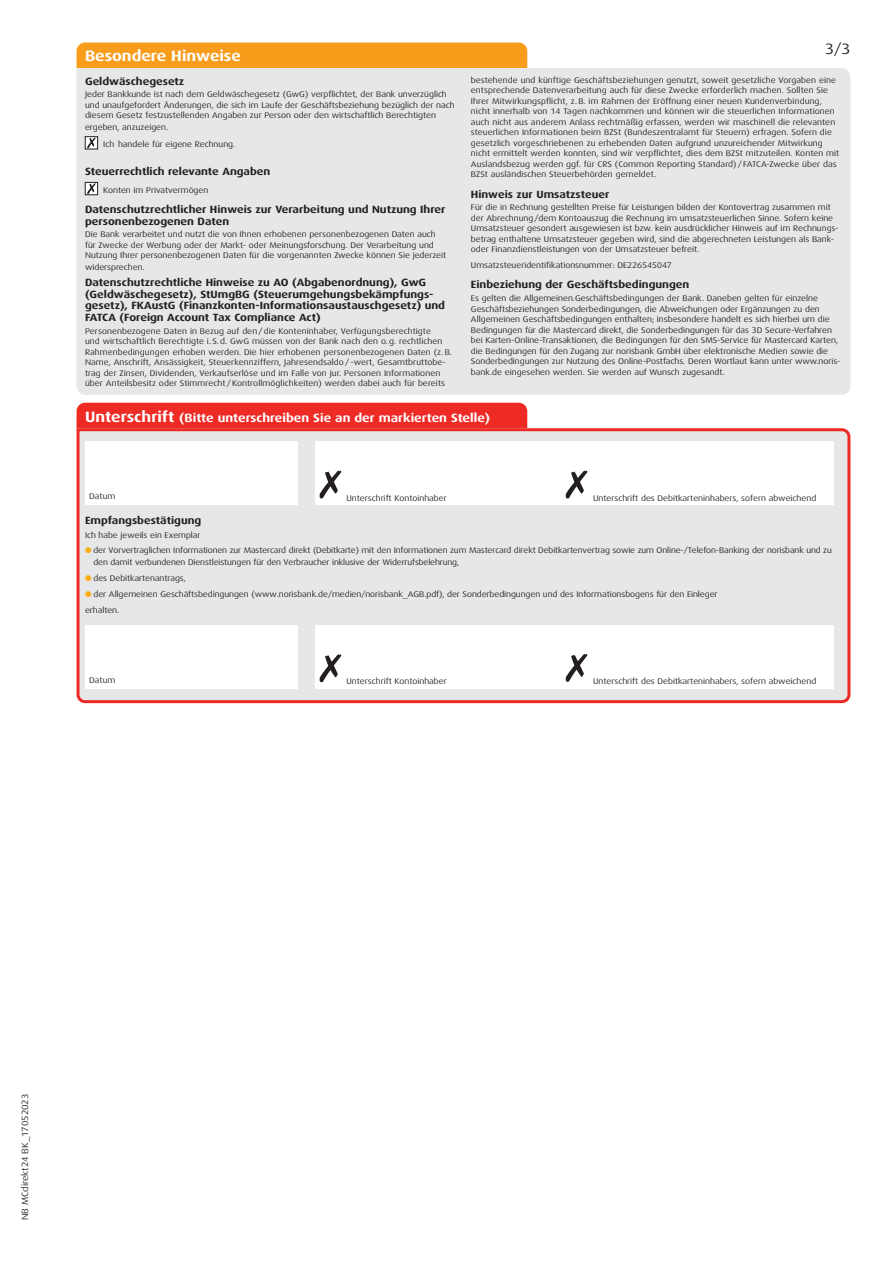
<style>
.page{position:relative;width:893px;height:1263px;background:#fff}
.page>*{position:absolute;margin:0;border:0;box-sizing:border-box;transform-origin:0 0}
.t1{font:700 15px "Dax Wide";color:#fff}
.t2{font:15px "Dax Wide";color:#231f20}
.t3{font:700 12px "Dax Wide";color:#fff}
.t4{font:700 10.5px/11.7px "Dax Wide";color:#231f20}
.t5{font:9px "Dax Wide";color:#231f20}
.t6{font:8.25px/10.5px "Dax Wide";color:#231f20}
.s1{font-size:15px}
.s2{color:#faaf18}
</style>
<div class="page">
<div style="left:77px;top:403px;width:450px;height:24px;background:#ee2a25"></div>
<svg style="left:76px;top:427px;width:775px;height:277px;background:#e6ddde"></svg>
<div style="left:85px;top:625px;width:213px;height:64px;background:#fff"></div>
<div style="left:85px;top:441px;width:213px;height:64px;background:#fff"></div>
<div style="left:315px;top:625px;width:518px;height:64px;background:#fff"></div>
<div style="left:315px;top:441px;width:518px;height:64px;background:#fff"></div>
<svg style="left:319px;top:654px;width:22px;height:28px"></svg>
<svg style="left:319px;top:470px;width:22px;height:28px"></svg>
<svg style="left:566px;top:654px;width:21px;height:28px"></svg>
<svg style="left:566px;top:470px;width:21px;height:28px"></svg>
<div style="left:77px;top:43px;width:450px;height:25px;background:#f89c1c"></div>
<div style="left:77px;top:68px;width:773px;height:327px;background:#e6e7e9"></div>
<div style="left:85px;top:136px;width:13px;height:13px;border:1px solid #231f20"></div>
<svg style="left:87px;top:138px;width:9px;height:10px"></svg>
<div style="left:85px;top:182px;width:13px;height:13px;border:1px solid #231f20"></div>
<svg style="left:87px;top:183px;width:9px;height:11px"></svg>
<h1 class="t1" style="left:85px;top:47px;width:157px">Besondere Hinweise</h1>
<p class="t4" style="left:85px;top:75px;width:101px">Geldwäschegesetz</p>
<p class="t6" style="left:85px;top:89px;width:371px">Jeder Bankkunde ist nach dem Geldwäschegesetz (GwG) verpflichtet, der Bank unverzüglich und unaufgefordert Änderungen, die sich im Laufe der Geschäftsbeziehung bezüglich der nach diesem Gesetz festzustellenden Angaben zur Person oder den wirtschaftlich Berechtigten</p>
<p class="t6" style="left:103px;top:119px;width:134px;line-height:17px;text-indent:-18px">ergeben, anzuzeigen.<br>Ich handele für eigene Rechnung.</p>
<p class="t4" style="left:85px;top:165px;width:187px">Steuerrechtlich relevante Angaben</p>
<p class="t6" style="left:103px;top:185px;width:107px">Konten im Privatvermögen</p>
<p class="t4" style="left:85px;top:203px;width:362px">Datenschutzrechtlicher Hinweis zur Verarbeitung und Nutzung Ihrer personenbezogenen Daten</p>
<p class="t6" style="left:85px;top:229px;width:363px">Die Bank verarbeitet und nutzt die von Ihnen erhobenen personenbezogenen Daten auch für Zwecke der Werbung oder der Markt- oder Meinungsforschung. Der Verarbeitung und<br>Nutzung Ihrer personenbezogenen Daten für die vorgenannten Zwecke können Sie jederzeit</p>
<p class="t6" style="left:85px;top:262px;width:61px">widersprechen.</p>
<p class="t4" style="left:85px;top:276px;width:362px">Datenschutzrechtliche Hinweise zu AO (Abgabenordnung), GwG (Geldwäschegesetz), StUmgBG (Steuerumgehungsbekämpfungs&shy;gesetz), FKAustG (Finanzkonten-Informationsaustauschgesetz) und FATCA (Foreign Account Tax Compliance Act)</p>
<p class="t6" style="left:85px;top:326px;width:368px">Personenbezogene Daten in Bezug auf den/die Konteninhaber, Verfügungsberechtigte<br>und wirtschaftlich Berechtigte i. S.d. GwG müssen von der Bank nach den o.g. rechtlichen Rahmenbedingungen erhoben werden. Die hier erhobenen personenbezogenen Daten (z.B.<br>Name, Anschrift, Ansässigkeit, Steuerkennziffern, Jahresendsaldo/ -wert, Gesamtbruttobe&shy;trag der Zinsen, Dividenden, Verkaufserlöse und im Falle von jur. Personen Informationen über Anteilsbesitz oder Stimmrecht /Kontrollmöglichkeiten) werden dabei auch für bereits</p>
<h1 class="t2" style="left:825px;top:41px;width:27px">3/3</h1>
<p class="t6" style="left:471px;top:75px;width:370px">bestehende und künftige Geschäftsbeziehungen genutzt, soweit gesetzliche Vorgaben eine entsprechende Datenverarbeitung auch für diese Zwecke erforderlich machen. Sollten Sie Ihrer Mitwirkungspflicht, z.B. im Rahmen der Eröffnung einer neuen Kundenverbindung, nicht innerhalb von 14 Tagen nachkommen und können wir die steuerlichen Informationen auch nicht aus anderem Anlass rechtmäßig erfassen, werden wir maschinell die relevanten steuerlichen Informationen beim BZSt (Bundeszentralamt für Steuern) erfragen. Sofern die gesetzlich vorgeschriebenen zu erhebenden Daten aufgrund unzureichender Mitwirkung nicht ermittelt werden konnten, sind wir verpflichtet, dies dem BZSt mitzuteilen. Konten mit Auslandsbezug werden ggf. für CRS (Common Reporting Standard) / FATCA-Zwecke über das BZSt ausländischen Steuerbehörden gemeldet.</p>
<p class="t4" style="left:471px;top:188px;width:140px">Hinweis zur Umsatzsteuer</p>
<p class="t6" style="left:471px;top:202px;width:368px">Für die in Rechnung gestellten Preise für Leistungen bilden der Kontovertrag zusammen mit der Abrechnung/dem Kontoauszug die Rechnung im umsatzsteuerlichen Sinne. Sofern keine Umsatzsteuer gesondert ausgewiesen ist bzw. kein ausdrücklicher Hinweis auf im Rechnungs&shy;betrag enthaltene Umsatzsteuer gegeben wird, sind die abgerechneten Leistungen als Bank&shy;oder Finanzdienstleistungen von der Umsatzsteuer befreit.</p>
<p class="t6" style="left:471px;top:260px;width:202px">Umsatzsteueridentifikationsnummer: DE226545047</p>
<p class="t4" style="left:471px;top:279px;width:220px">Einbeziehung der Geschäftsbedingungen</p>
<p class="t6" style="left:471px;top:293px;width:371px">Es gelten die Allgemeinen.Geschäftsbedingungen der Bank. Daneben gelten für einzelne Geschäftsbeziehungen Sonderbedingungen, die Abweichungen oder Ergänzungen zu den Allgemeinen Geschäftsbedingungen enthalten; insbesondere handelt es sich hierbei um die Bedingungen für die Mastercard direkt, die Sonderbedingungen für das 3D Secure-Verfahren bei Karten-Online-Transaktionen, die Bedingungen für den SMS-Service für Mastercard Karten, die Bedingungen für den Zugang zur norisbank GmbH über elektronische Medien sowie die Sonderbedingungen zur Nutzung des Online-Postfachs. Deren Wortlaut kann unter www.noris&shy;bank.de eingesehen werden. Sie werden auf Wunsch zugesandt.</p>
<h2 class="t3" style="left:85px;top:411px;width:407px"><span class="s1">Unterschrift</span> (Bitte unterschreiben Sie an der markierten Stelle)</h2>
<p class="t6" style="left:89px;top:491px;width:28px">Datum</p>
<p class="t6" style="left:347px;top:493px;width:102px">Unterschrift Kontoinhaber</p>
<p class="t6" style="left:593px;top:493px;width:225px">Unterschrift des Debitkarteninhabers, sofern abweichend</p>
<p class="t4" style="left:85px;top:514px;width:118px">Empfangsbestätigung</p>
<p class="t6" style="left:85px;top:529px;width:117px">Ich habe jeweils ein Exemplar</p>
<p class="t6" style="left:94px;top:545px;width:740px;line-height:11.7px;text-indent:-9px"><span class="s2">●</span> der Vorvertraglichen Informationen zur Mastercard direkt (Debitkarte) mit den Informationen zum Mastercard direkt Debitkartenvertrag sowie zum Online-/Telefon-Banking der norisbank und zu den damit verbundenen Dienstleistungen für den Verbraucher inklusive der Widerrufsbelehrung,</p>
<p class="t6" style="left:85px;top:573px;width:102px"><span class="s2">●</span> des Debitkartenantrags,</p>
<p class="t6" style="left:85px;top:586px;width:634px;line-height:16.2px"><span class="s2">●</span> der Allgemeinen Geschäftsbedingungen (www.norisbank.de/medien/norisbank_AGB.pdf), der Sonderbedingungen und des Informationsbogens für den Einleger erhalten.</p>
<p class="t6" style="left:89px;top:675px;width:28px">Datum</p>
<p class="t6" style="left:347px;top:676px;width:102px">Unterschrift Kontoinhaber</p>
<p class="t6" style="left:593px;top:676px;width:225px">Unterschrift des Debitkarteninhabers, sofern abweichend</p>
<p class="t5" style="left:20px;top:1220px;width:128px;rotate:-90deg">NB MCdirekt24 BK_17052023</p>
</div>
